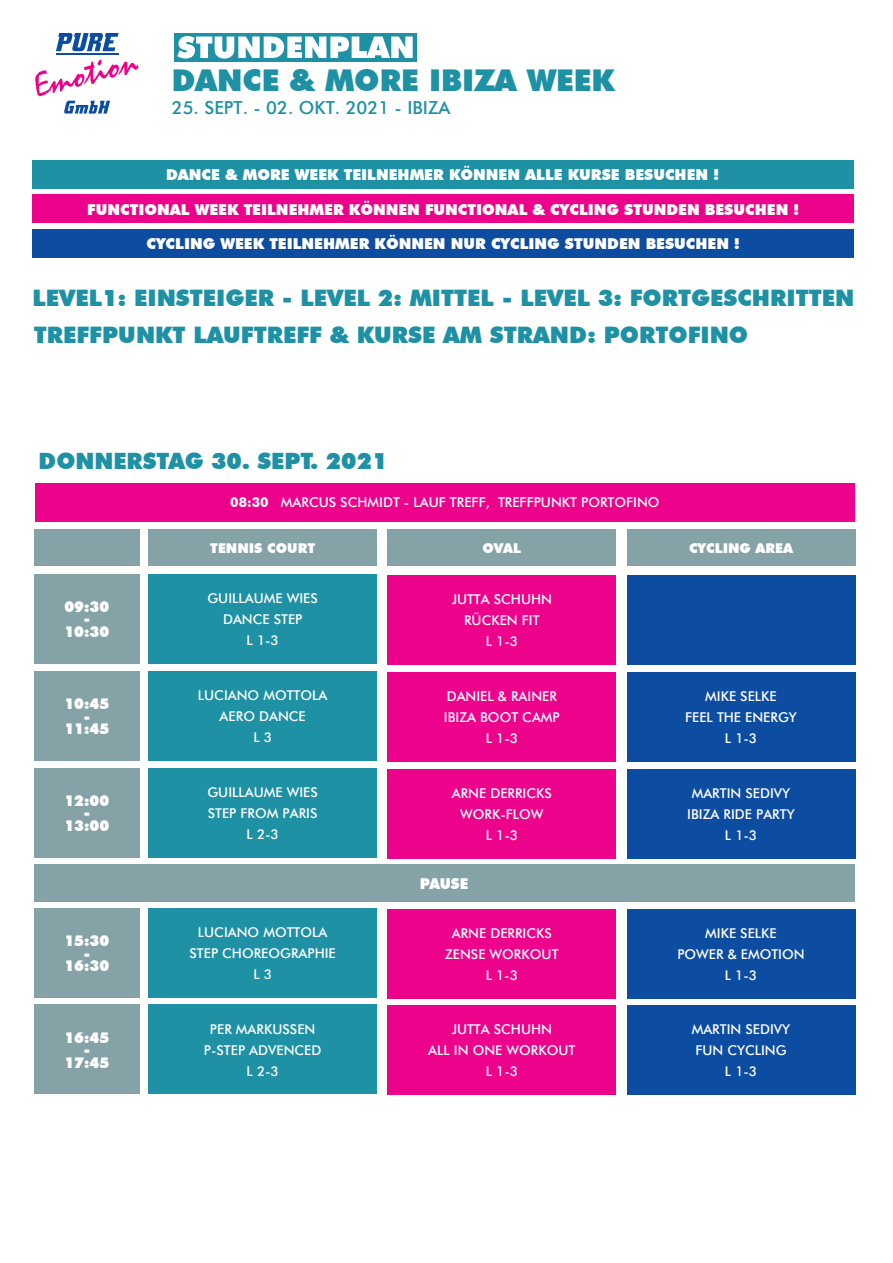
<style>
.page{position:relative;width:893px;height:1263px;background:#fff}
.page>*{position:absolute;margin:0;border:0;box-sizing:border-box;transform-origin:0 0}
.t1{font:900 30px "Futura BT";color:#1e91a5}
.t2{font:900 22.65px/36.9px "Futura BT";color:#1e91a5}
.t3{font:900 22.5px "Futura BT";color:#1e91a5}
.t4{font:500 18px "Futura BT";color:#1e91a5}
.t5{font:900 15px "Futura BT";color:#fff}
.t6{font:900 15px/12.6px "Futura BT";color:#fff;text-align:center;scale:.96 1}
.t7{font:500 13.5px/21px "Futura BT";color:#fff;text-align:center}
.t8{font:900 13.5px "Futura BT";color:#fff}
.s1{font-weight:700}
</style>
<div class="page">
<svg style="left:56px;top:33px;width:63px;height:18px"></svg>
<hr style="left:56px;top:53px;width:63px;height:2px;background:#0d4da1">
<svg style="left:35px;top:60px;width:103px;height:54px"></svg>
<svg style="left:174px;top:33px;width:243px;height:29px"></svg>
<div style="left:149px;top:529px;width:228px;height:37px;background:#85a2a7"></div>
<div style="left:149px;top:574px;width:228px;height:89px;background:#1e91a5"></div>
<div style="left:388px;top:575px;width:228px;height:89px;background:#ed028c"></div>
<div style="left:627px;top:575px;width:228px;height:89px;background:#0d4da1"></div>
<div style="left:149px;top:671px;width:228px;height:90px;background:#1e91a5"></div>
<div style="left:388px;top:672px;width:228px;height:90px;background:#ed028c"></div>
<div style="left:627px;top:672px;width:228px;height:90px;background:#0d4da1"></div>
<div style="left:149px;top:768px;width:228px;height:89px;background:#1e91a5"></div>
<div style="left:388px;top:769px;width:228px;height:89px;background:#ed028c"></div>
<div style="left:627px;top:769px;width:228px;height:89px;background:#0d4da1"></div>
<div style="left:149px;top:908px;width:228px;height:90px;background:#1e91a5"></div>
<div style="left:388px;top:909px;width:228px;height:90px;background:#ed028c"></div>
<div style="left:627px;top:909px;width:228px;height:90px;background:#0d4da1"></div>
<div style="left:149px;top:1005px;width:228px;height:89px;background:#1e91a5"></div>
<div style="left:388px;top:1005px;width:228px;height:90px;background:#ed028c"></div>
<div style="left:627px;top:1005px;width:228px;height:90px;background:#0d4da1"></div>
<div style="left:388px;top:529px;width:228px;height:37px;background:#85a2a7"></div>
<div style="left:627px;top:529px;width:228px;height:37px;background:#85a2a7"></div>
<div style="left:34px;top:574px;width:106px;height:89px;background:#85a2a7"></div>
<div style="left:34px;top:529px;width:106px;height:37px;background:#85a2a7"></div>
<div style="left:34px;top:671px;width:106px;height:90px;background:#85a2a7"></div>
<div style="left:34px;top:768px;width:106px;height:89px;background:#85a2a7"></div>
<div style="left:34px;top:1005px;width:106px;height:89px;background:#85a2a7"></div>
<div style="left:34px;top:864px;width:820px;height:38px;background:#85a2a7"></div>
<div style="left:34px;top:908px;width:106px;height:90px;background:#85a2a7"></div>
<div style="left:33px;top:229px;width:821px;height:29px;background:#0d4da1"></div>
<div style="left:33px;top:195px;width:821px;height:28px;background:#ed028c"></div>
<div style="left:32px;top:160px;width:821px;height:28px;background:#1e91a5"></div>
<div style="left:35px;top:483px;width:820px;height:38px;background:#ed028c"></div>
<h1 class="t1" style="left:172px;top:62px;width:444px">DANCE &amp; MORE IBIZA WEEK</h1>
<h3 class="t4" style="left:172px;top:96px;width:280px">25. SEPT. - 02. OKT. 2021 - IBIZA</h3>
<p class="t5" style="left:166px;top:165px;width:554px">DANCE &amp; MORE WEEK TEILNEHMER KÖNNEN ALLE KURSE BESUCHEN !</p>
<p class="t5" style="left:87px;top:200px;width:713px">FUNCTIONAL WEEK TEILNEHMER KÖNNEN FUNCTIONAL &amp; CYCLING STUNDEN BESUCHEN !</p>
<p class="t5" style="left:146px;top:235px;width:595px">CYCLING WEEK TEILNEHMER KÖNNEN NUR CYCLING STUNDEN BESUCHEN !</p>
<h2 class="t2" style="left:33px;top:280px;width:823px">LEVEL1: EINSTEIGER - LEVEL 2: MITTEL - LEVEL 3: FORTGESCHRITTEN<br>TREFFPUNKT LAUFTREFF &amp; KURSE AM STRAND: PORTOFINO</h2>
<h3 class="t3" style="left:39px;top:447px;width:350px">DONNERSTAG 30. SEPT. 2021</h3>
<p class="t6" style="left:64px;top:600px;width:48px">09:30 -<br>10:30</p>
<p class="t6" style="left:64px;top:697px;width:48px">10:45 -<br>11:45</p>
<p class="t6" style="left:64px;top:794px;width:48px">12:00 -<br>13:00</p>
<p class="t6" style="left:64px;top:935px;width:48px">15:30 -<br>16:30</p>
<p class="t6" style="left:64px;top:1031px;width:48px">16:45 -<br>17:45</p>
<p class="t7" style="left:230px;top:492px;width:431px"><span class="s1">08:30</span> MARCUS SCHMIDT - LAUF TREFF, TREFFPUNKT PORTOF INO</p>
<p class="t8" style="left:210px;top:540px;width:106px">TENNIS COURT</p>
<p class="t7" style="left:207px;top:587px;width:112px">GUILLAUME WIES<br>DANCE STEP<br>L 1-3</p>
<p class="t7" style="left:452px;top:588px;width:102px">JUTTA SCHUHN<br>RÜCKEN FIT<br>L 1-3</p>
<p class="t8" style="left:483px;top:540px;width:40px">OVAL</p>
<p class="t8" style="left:689px;top:540px;width:106px">CYCLING AREA</p>
<p class="t7" style="left:198px;top:685px;width:131px">LUCIANO MOTTOLA<br>AERO DANCE<br>L 3</p>
<p class="t7" style="left:444px;top:686px;width:115px">DANIEL &amp; RAINER<br>IBIZA BOOT CAMP<br>L 1-3</p>
<p class="t7" style="left:685px;top:686px;width:113px">MIKE SELKE<br>FEEL THE ENERGY<br>L 1-3</p>
<p class="t7" style="left:207px;top:781px;width:112px">GUILLAUME WIES<br>STEP F ROM PARIS<br>L 2-3</p>
<p class="t7" style="left:452px;top:782px;width:102px">ARNE D ERRICKS<br>WORK-FLOW<br>L 1-3</p>
<p class="t7" style="left:687px;top:782px;width:109px">MARTIN SED IVY<br>IBIZA RID E PARTY<br>L 1-3</p>
<p class="t6" style="left:420px;top:877px;width:52px">PAUSE</p>
<p class="t7" style="left:190px;top:922px;width:148px">LUCIANO MOTTOLA<br>STEP CHOREOGRAPHIE<br>L 3</p>
<p class="t7" style="left:445px;top:923px;width:115px">ARNE D ERRICKS<br>ZENSE WORKOUT<br>L 1-3</p>
<p class="t7" style="left:677px;top:923px;width:129px">MIKE SELKE<br>POWER &amp; EMOTION<br>L 1-3</p>
<p class="t7" style="left:204px;top:1018px;width:117px">PER MARKUSSEN<br>P-STEP ADVENCED<br>L 2-3</p>
<p class="t7" style="left:428px;top:1019px;width:149px">JUTTA SCHUHN<br>ALL IN ONE WORKOUT<br>L 1-3</p>
<p class="t7" style="left:692px;top:1019px;width:100px">MARTIN SED IVY<br>FUN CYCLING<br>L 1-3</p>
</div>
